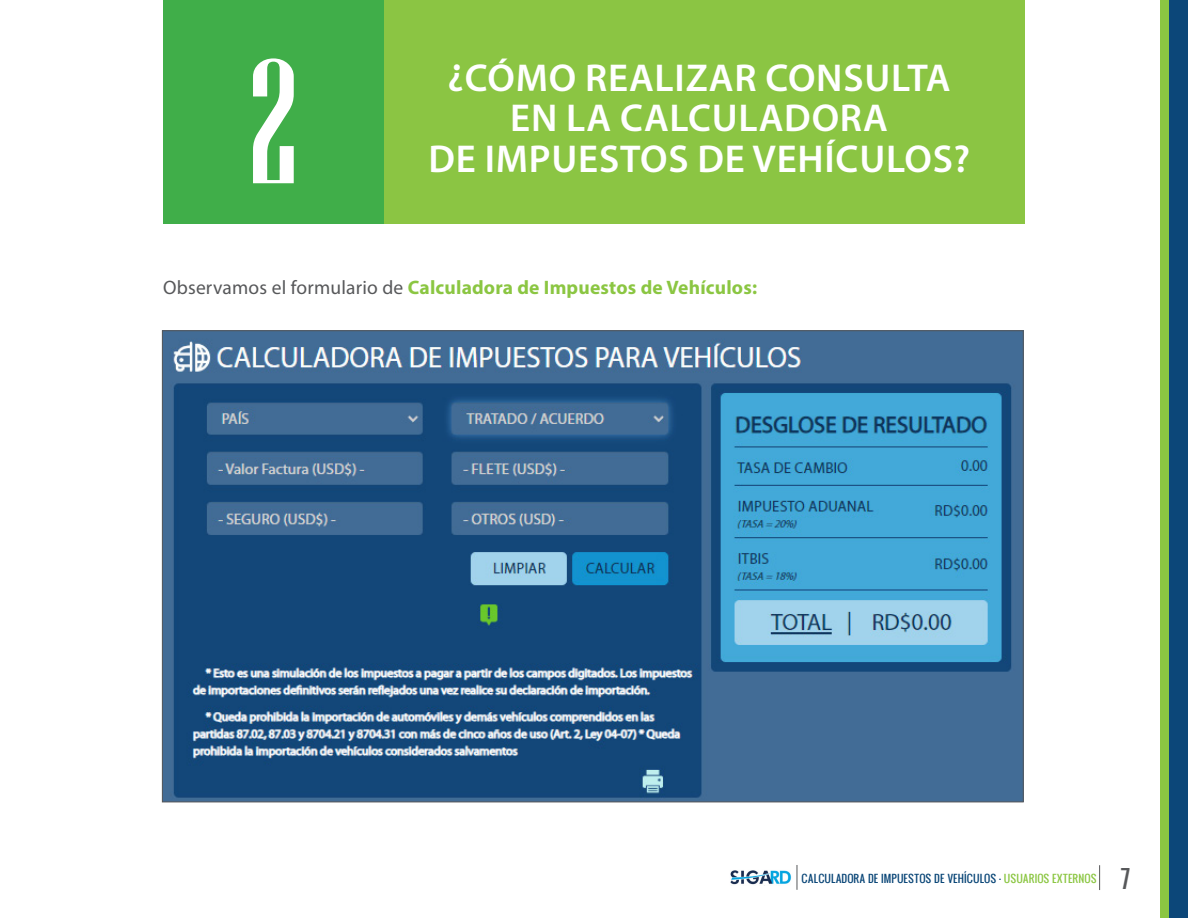
<style>
.page{position:relative;width:1188px;height:918px;background:#fff}
.page>*{position:absolute;margin:0;border:0;box-sizing:border-box;transform-origin:0 0}
.t1{font:177px "Niagara Solid";color:#fff}
.t2{font:600 39px "Myriad Pro";letter-spacing:.02em;color:#fff}
.t3{font:24px "Oswald";color:#57585a}
.t4{font:700 19.5px "Myriad Pro";letter-spacing:.01em;color:#8bc642}
.t5{font:10.5px "Oswald";color:#0a4677}
.s1{font-weight:400;color:#57585a}
.s2{color:#8bc642}
</style>
<div class="page">
<div style="left:1160px;top:0;width:28px;height:918px;background:#8bc642"></div>
<div style="left:1169px;top:0;width:19px;height:918px;background:#0c4779"></div>
<svg style="left:1099px;top:865px;width:1px;height:25px"></svg>
<svg style="left:797px;top:865px;width:1px;height:25px"></svg>
<img style="left:730px;top:870px;width:62px;height:15px">
<div style="left:384px;top:0;width:641px;height:223px;background:#8bc543"></div>
<div style="left:163px;top:0;width:221px;height:223px;background:#40ae49"></div>
<img style="left:164px;top:332px;width:858px;height:468px">
<p class="t1" style="left:248px;top:28px;width:53px">2</p>
<p class="t2" style="left:447px;top:53px;width:505px">¿CÓMO REALIZAR CONSULTA</p>
<p class="t2" style="left:510px;top:93px;width:379px">EN LA CALCULADORA</p>
<p class="t2" style="left:428px;top:134px;width:543px">DE IMPUESTOS DE VEHÍCULOS?</p>
<p class="t4" style="left:163px;top:275px;width:595px"><span class="s1">Observamos el formulario de</span> Calculadora de Impuestos de Vehículos:</p>
<p class="t5" style="left:802px;top:870px;width:297px">CALCULADORA DE IMPUESTOS DE VEHÍCULOS . <span class="s2">USUARIOS EXTERNOS</span></p>
<p class="t3" style="left:1121px;top:860px;width:11px">7</p>
</div>
